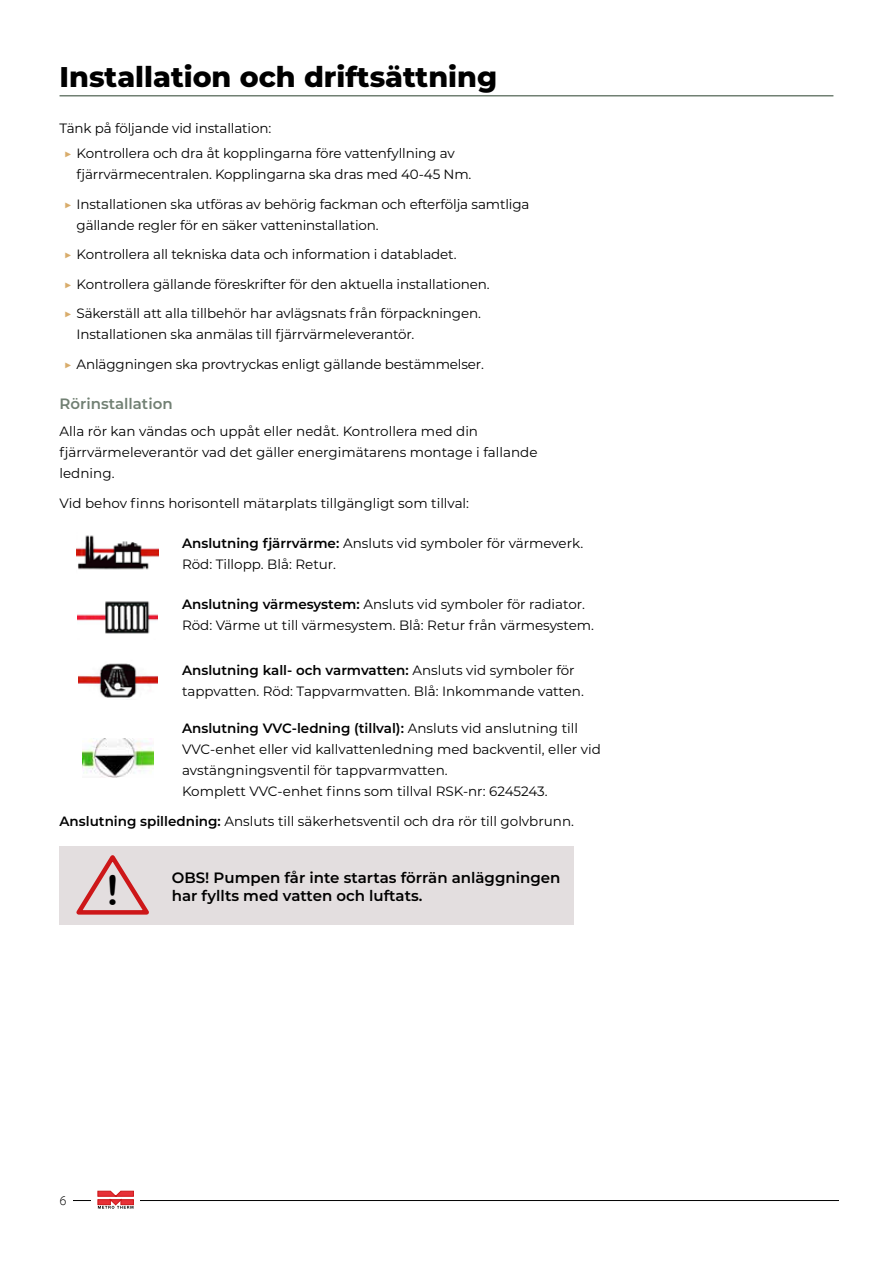
<style>
.page{position:relative;width:893px;height:1263px;background:#fff}
.page>*{position:absolute;margin:0;border:0;box-sizing:border-box;transform-origin:0 0}
.t1{font:41.1px "Arial Rounded MT Bold";color:#000}
.t2{font:800 28.5px "Montserrat";color:#000}
.t3{font:600 15px/18px "Montserrat";color:#000}
.t4{font:600 15px "Montserrat";color:#718073}
.t5{font:13.5px/21px "Montserrat";letter-spacing:-.01em;color:#000}
.t6{font:300 13.5px "Myriad Pro";color:#000}
.s1{color:#d8ac6b}
.s2{font-weight:600}
</style>
<div class="page">
<hr style="left:54px;top:1200px;width:785px;height:1px;background:#000">
<div style="left:91px;top:1198px;width:49px;height:11px;background:#fff"></div>
<svg style="left:98px;top:1190px;width:36px;height:19px"></svg>
<div style="left:54px;top:1191px;width:18px;height:18px;background:#fff"></div>
<hr style="left:60px;top:95px;width:773px;height:1px;background:#718073">
<img style="left:77px;top:535px;width:82px;height:35px">
<img style="left:78px;top:601px;width:79px;height:33px">
<img style="left:78px;top:663px;width:79px;height:35px">
<img style="left:82px;top:738px;width:72px;height:39px">
<div style="left:60px;top:846px;width:514px;height:79px;background:#e3dedf"></div>
<svg style="left:76px;top:855px;width:73px;height:60px"></svg>
<h2 class="t2" style="left:60px;top:56px;width:439px">Installation och driftsättning</h2>
<p class="t5" style="left:64px;top:115px;width:392px;line-height:25.2px;text-indent:-4px">Tänk på följande vid installation:<br><span class="s1">▶</span> Kontrollera och dra åt kopplingarna före vattenfyllning av</p>
<p class="t5" style="left:64px;top:159px;width:467px;line-height:29.5px;text-indent:13px">fjärrvärmecentralen. Kopplingarna ska dras med 40-45 Nm.<br><span class="s1">▶</span> Installationen ska utföras av behörig fackman och efterfölja samtliga</p>
<p class="t5" style="left:64px;top:210px;width:427px;line-height:29.5px;text-indent:13px">gällande regler för en säker vatteninstallation.<br><span class="s1">▶</span> Kontrollera all tekniska data och information i databladet.<br><span class="s1">▶</span> Kontrollera gällande föreskrifter för den aktuella installationen. <span class="s1">▶</span> Säkerställ att alla tillbehör har avlägsnats från förpackningen.</p>
<p class="t5" style="left:64px;top:319px;width:422px;line-height:29.5px;text-indent:13px">Installationen ska anmälas till fjärrvärmeleverantör.<br><span class="s1">▶</span> Anläggningen ska provtryckas enligt gällande bestämmelser.</p>
<p class="t4" style="left:60px;top:393px;width:115px">Rörinstallation</p>
<p class="t5" style="left:60px;top:420px;width:479px">Alla rör kan vändas och uppåt eller nedåt. Kontrollera med din fjärrvärmeleverantör vad det gäller energimätarens montage i fallande ledning.</p>
<p class="t5" style="left:60px;top:492px;width:411px">Vid behov finns horisontell mätarplats tillgängligt som tillval:</p>
<p class="t5" style="left:182px;top:532px;width:403px"><span class="s2">Anslutning fjärrvärme:</span> Ansluts vid symboler för värmeverk.<br>Röd: Tillopp. Blå: Retur.</p>
<p class="t5" style="left:182px;top:593px;width:414px"><span class="s2">Anslutning värmesystem:</span> Ansluts vid symboler för radiator.<br>Röd: Värme ut till värmesystem. Blå: Retur från värmesystem.</p>
<p class="t5" style="left:182px;top:660px;width:403px"><span class="s2">Anslutning kall- och varmvatten:</span> Ansluts vid symboler för tappvatten. Röd: Tappvarmvatten. Blå: Inkommande vatten.</p>
<p class="t5" style="left:182px;top:717px;width:420px"><span class="s2">Anslutning VVC-ledning (tillval):</span> Ansluts vid anslutning till VVC-enhet eller vid kallvattenledning med backventil, eller vid avstängningsventil för tappvarmvatten.<br>Komplett VVC-enhet finns som tillval RSK-nr: 6245243.</p>
<p class="t5" style="left:60px;top:810px;width:516px"><span class="s2">Anslutning spilledning:</span> Ansluts till säkerhetsventil och dra rör till golvbrunn.</p>
<h1 class="t1" style="left:106px;top:866px;width:15px">!</h1>
<p class="t3" style="left:172px;top:868px;width:390px">OBS! Pumpen får inte startas förrän anläggningen har fyllts med vatten och luftats.</p>
<p class="t6" style="left:60px;top:1192px;width:8px">6</p>
</div>
